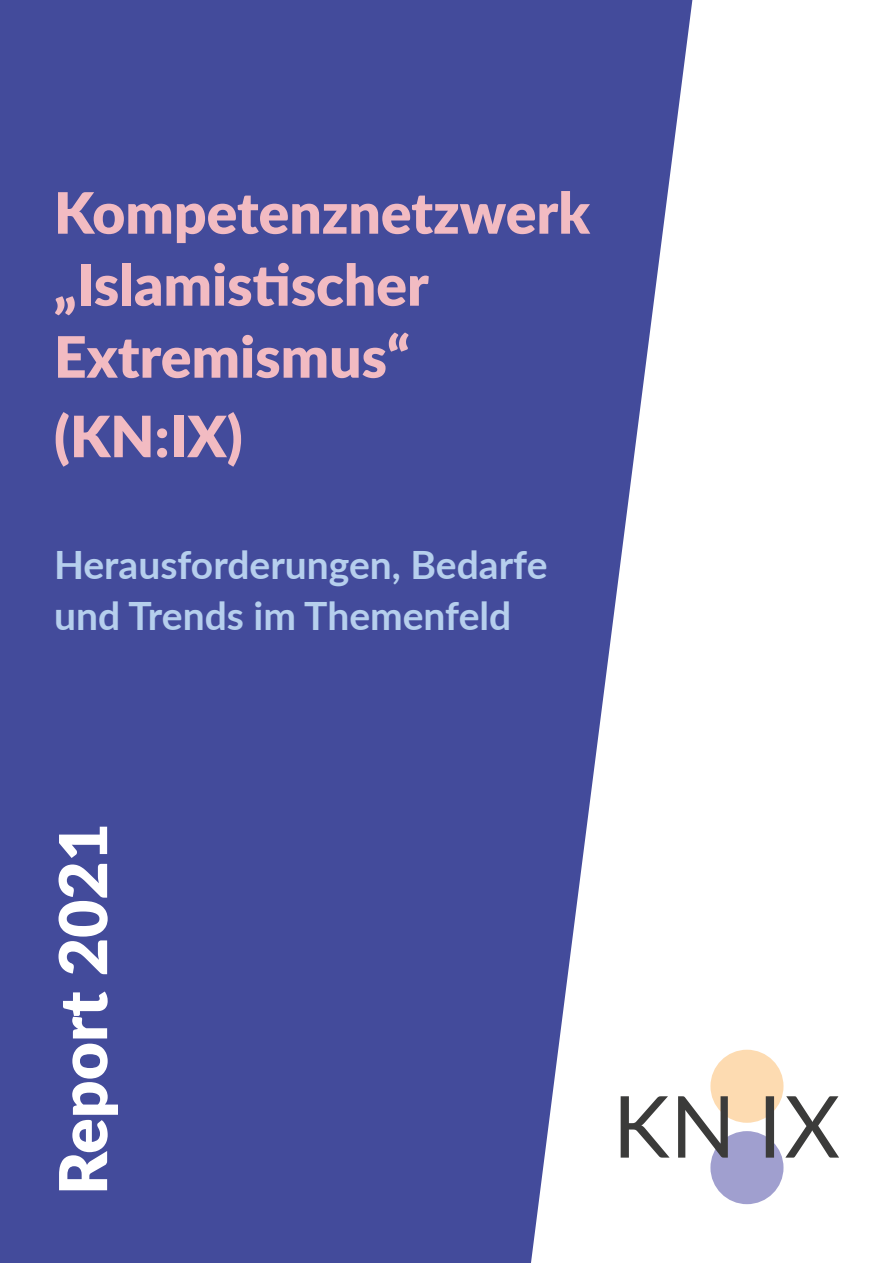
<style>
.page{position:relative;width:893px;height:1263px;background:#434b9b}
.page>*{position:absolute;margin:0;border:0;box-sizing:border-box;transform-origin:0 0}
.t1{font:900 66px "Lato";color:#fff}
.t2{font:900 57px/72px "Lato";color:#f2bbc2}
.t3{font:700 39px/51px "Lato";color:#b6cfed}
</style>
<div class="page">
<svg style="left:531px;top:0;width:362px;height:1263px;fill:#fff"></svg>
<div style="left:710px;top:1050px;width:73px;height:73px;background:#fddbb1;border-radius:50%"></div>
<div style="left:710px;top:1131px;width:73px;height:73px;background:#a09fcf;border-radius:50%"></div>
<svg style="left:621px;top:1096px;width:218px;height:61px"></svg>
<p class="t2" style="left:54px;top:174px;width:537px">Kompetenznetzwerk „Islamistischer<br>Extremismus“</p>
<p class="t2" style="left:54px;top:398px;width:190px">(KN:IX)</p>
<p class="t3" style="left:54px;top:537px;width:495px">Herausforderungen, Bedarfe und Trends im Themenfeld</p>
<p class="t1" style="left:33px;top:1195px;width:373px;rotate:-90deg">Report 2021</p>
</div>
